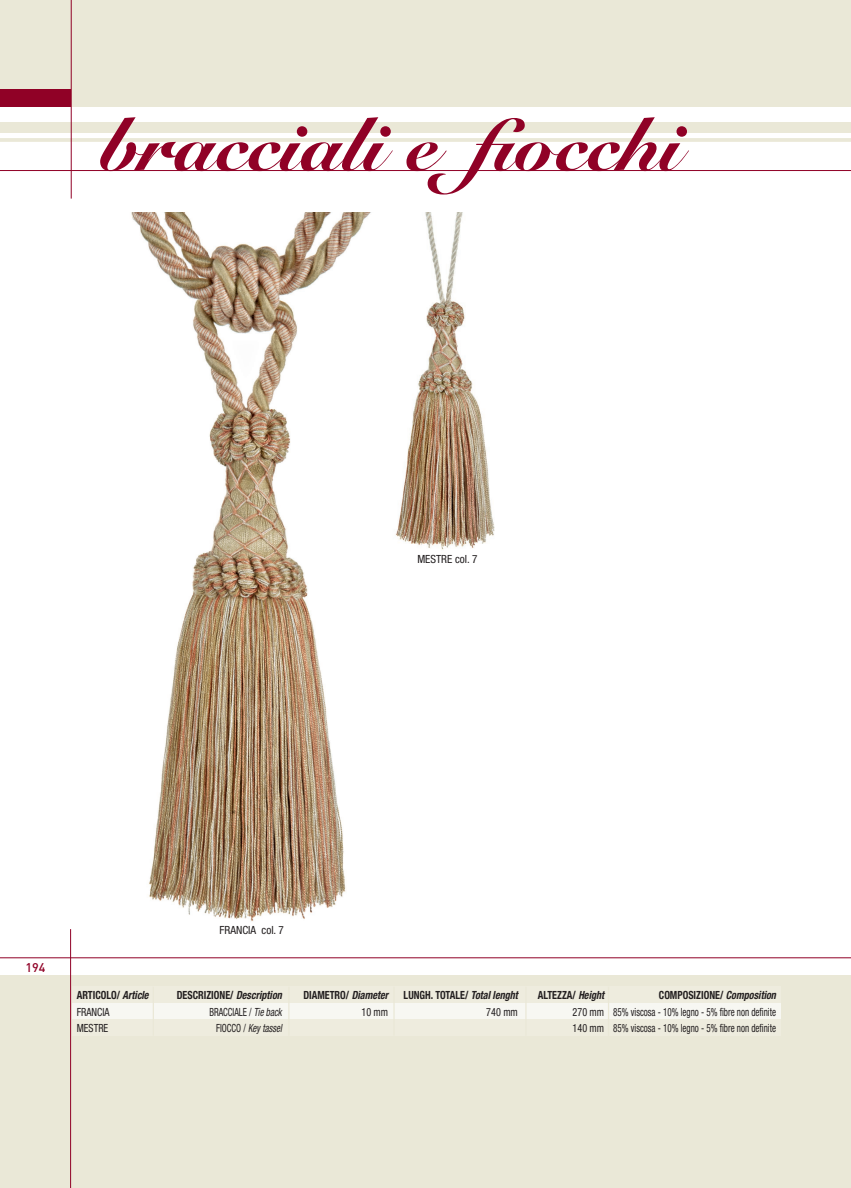
<style>
.page{position:relative;width:851px;height:1188px;background:#fff}
.page>*{position:absolute;margin:0;border:0;box-sizing:border-box;transform-origin:0 0}
.t1{font:900 75px "Snell Roundhand";color:#900126}
.t2{font:500 12.5px "DIN";color:#900126}
.t3{font:700 condensed 11.25px "Helvetica Neue";color:#231f20;scale:.9 1}
.t4{font:condensed 11.25px "Helvetica Neue";color:#231f20;scale:.9 1}
.t5{font:condensed 11.25px "Helvetica Neue";color:#231f20}
.t6{font:condensed 11.25px "Helvetica Neue";color:#231f20;scale:.8 1}
.t7{font:italic condensed 11.25px "Helvetica Neue";color:#231f20;scale:.8 1}
.s1{font-style:italic}
.s2{font-style:normal}
</style>
<div class="page">
<div style="left:0;top:0;width:850px;height:106px;background:#eae8d7"></div>
<div style="left:0;top:974px;width:850px;height:213px;background:#eae8d7"></div>
<hr style="left:0;top:138px;width:850px;height:4px;background:#eae8d7">
<div style="left:0;top:123px;width:850px;height:10px;background:#eae8d7"></div>
<hr style="left:70px;top:928px;width:1px;height:259px;background:#900126">
<hr style="left:0;top:170px;width:850px;height:1px;background:#900126">
<hr style="left:0;top:957px;width:850px;height:1px;background:#900126">
<hr style="left:71px;top:0;width:1px;height:198px;background:#900126">
<div style="left:0;top:89px;width:71px;height:17px;background:#900126"></div>
<img style="left:131px;top:213px;width:239px;height:709px">
<img style="left:395px;top:213px;width:100px;height:337px">
<div style="left:72px;top:986px;width:708px;height:16px;background:#eeecde"></div>
<div style="left:72px;top:1002px;width:708px;height:17px;background:#f7f7f2"></div>
<div style="left:72px;top:1018px;width:708px;height:17px;background:#eeecde"></div>
<hr style="left:153px;top:986px;width:1px;height:49px;background:#eae8d7">
<hr style="left:288px;top:986px;width:1px;height:49px;background:#eae8d7">
<hr style="left:393px;top:986px;width:1px;height:49px;background:#eae8d7">
<hr style="left:525px;top:986px;width:1px;height:49px;background:#eae8d7">
<hr style="left:608px;top:986px;width:1px;height:49px;background:#eae8d7">
<h1 class="t1" style="left:99px;top:100px;width:582px">bracciali e fiocchi</h1>
<p class="t5" style="left:417px;top:552px;width:62px">MESTRE col. 7</p>
<p class="t2" style="left:25px;top:958px;width:21px">194</p>
<p class="t5" style="left:219px;top:922px;width:66px">FRANCIA col. 7</p>
<p class="t3" style="left:77px;top:988px;width:81px">ARTICOLO/ <span class="s1">Article</span></p>
<p class="t3" style="left:177px;top:988px;width:118px">DESCRIZIONE/ <span class="s1">Description</span></p>
<p class="t3" style="left:303px;top:988px;width:96px">DIAMETRO/ <span class="s1">Diameter</span></p>
<p class="t3" style="left:403px;top:988px;width:128px">LUNGH. TOTALE/ <span class="s1">Total lenght</span></p>
<p class="t3" style="left:537px;top:988px;width:75px">ALTEZZA/ <span class="s1">Height</span></p>
<p class="t3" style="left:658px;top:988px;width:132px">COMPOSIZIONE/ <span class="s1">Composition</span></p>
<p class="t4" style="left:77px;top:1004px;width:38px">FRANCIA</p>
<p class="t6" style="left:209px;top:1004px;width:92px">BRACCIALE / <span class="s1">Tie back</span></p>
<p class="t4" style="left:361px;top:1004px;width:31px">10 mm</p>
<p class="t4" style="left:486px;top:1004px;width:37px">740 mm</p>
<p class="t4" style="left:572px;top:1004px;width:227px">270 mm 85% viscosa - 10% legno - 5% fibre non definite</p>
<p class="t4" style="left:77px;top:1021px;width:37px">MESTRE</p>
<p class="t7" style="left:216px;top:1021px;width:84px"><span class="s2">FIOCCO /</span> Key tassel</p>
<p class="t4" style="left:572px;top:1021px;width:227px">140 mm 85% viscosa - 10% legno - 5% fibre non definite</p>
</div>
